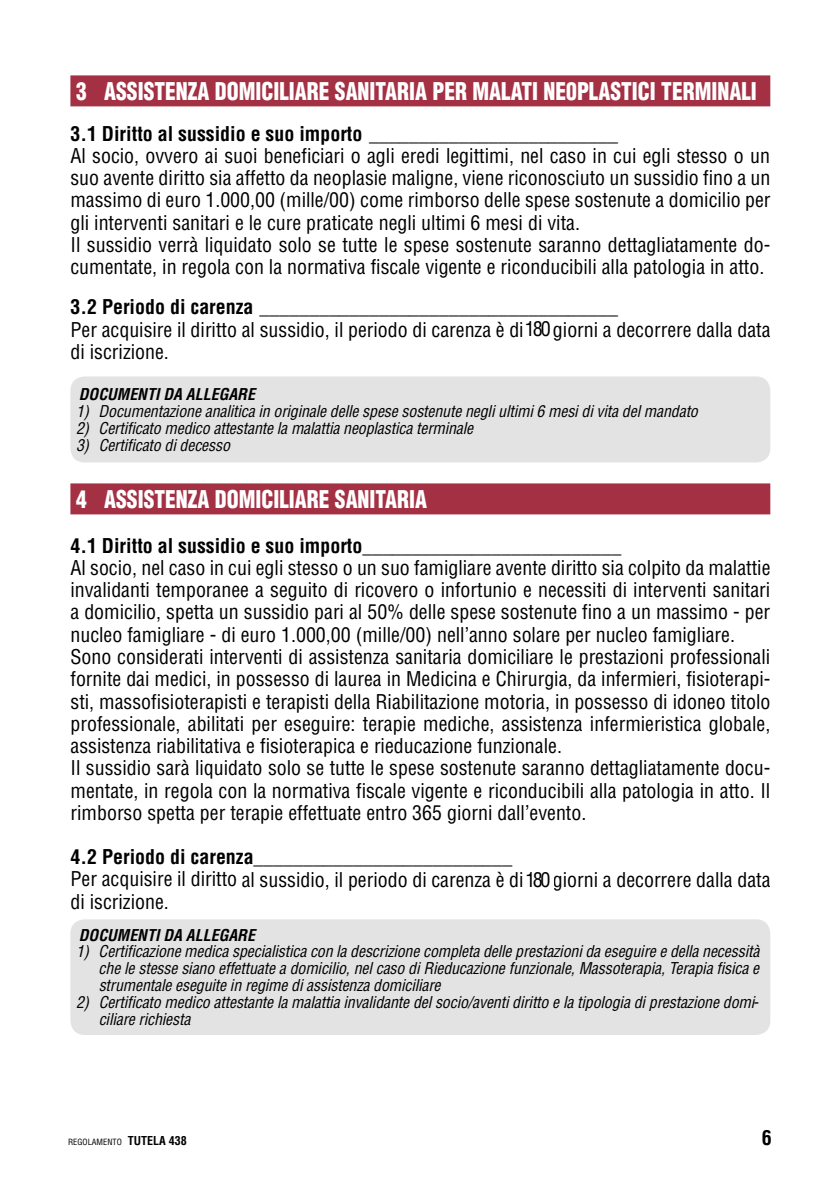
<style>
.page{position:relative;width:840px;height:1191px;background:#fff}
.page>*{position:absolute;margin:0;border:0;box-sizing:border-box;transform-origin:0 0}
.t1{font:900 condensed 23.8px "Helvetica LT Std";color:#fff;scale:.9 1}
.t2{font:condensed 20px "Helvetica LT Std";letter-spacing:-.115em;color:#000}
.t3{font:700 condensed 20px "Helvetica LT Std";color:#000}
.t4{font:condensed 19.8px/22.2px "Helvetica LT Std";color:#000}
.t5{font:700 condensed 19.8px "Helvetica LT Std";color:#000}
.t6{font:italic condensed 16px/17px "Helvetica LT Std";letter-spacing:-.01em;color:#000;text-align:justify}
.t7{font:italic 700 condensed 16px "Helvetica LT Std";color:#000}
.t8{font:condensed 8.4px "Helvetica LT Std";color:#000}
.s1{font-weight:700;font-size:12px}
</style>
<div class="page">
<div style="left:70px;top:75px;width:699px;height:31px;background:#a43043"></div>
<div style="left:70px;top:483px;width:699px;height:31px;background:#a43043"></div>
<div style="left:70px;top:376px;width:699px;height:86px;background:#e3e3e3;border-radius:14px"></div>
<div style="left:70px;top:919px;width:699px;height:116px;background:#e3e3e3;border-radius:14px"></div>
<p class="t1" style="left:76px;top:76px;width:757px">3 ASSISTENZA DOMICILIARE SANITARIA PER MALATI NE0PLASTICI TERMINALI</p>
<p class="t5" style="left:70px;top:121px;width:548px">3.1 Diritto al sussidio e suo importo _________________________</p>
<p class="t4" style="left:70px;top:144px;width:701px">Al socio, ovvero ai suoi beneficiari o agli eredi legittimi, nel caso in cui egli stesso o un suo avente diritto sia affetto da neoplasie maligne, viene riconosciuto un sussidio fino a un massimo di euro 1.000,00 (mille/00) come rimborso delle spese sostenute a domicilio per gli interventi sanitari e le cure praticate negli ultimi 6 mesi di vita.<br>Il sussidio verrà liquidato solo se tutte le spese sostenute saranno dettagliatamente do&shy;cumentate, in regola con la normativa fiscale vigente e riconducibili alla patologia in atto.</p>
<p class="t5" style="left:70px;top:295px;width:548px">3.2 Periodo di carenza ____________________________________</p>
<p class="t4" style="left:70px;top:318px;width:701px">Per acquisire il diritto al sussidio, il periodo di carenza è di 9 giorni a decorrere dalla data di iscrizione.</p>
<p class="t2" style="left:524px;top:316px;width:27px">180</p>
<p class="t7" style="left:79px;top:384px;width:177px">DOCUMENTI DA ALLEGARE</p>
<p class="t6" style="left:76px;top:402px;width:623px">1) Documentazione analitica in originale delle spese sostenute negli ultimi 6 mesi di vita del mandato</p>
<p class="t6" style="left:76px;top:419px;width:398px">2) Certificato medico attestante la malattia neoplastica terminale</p>
<p class="t6" style="left:76px;top:436px;width:155px">3) Certificato di decesso</p>
<p class="t1" style="left:76px;top:484px;width:391px">4 ASSISTENZA DOMICILIARE SANITARIA</p>
<p class="t5" style="left:70px;top:533px;width:552px">4.1 Diritto al sussidio e suo importo__________________________</p>
<p class="t4" style="left:70px;top:556px;width:701px">Al socio, nel caso in cui egli stesso o un suo famigliare avente diritto sia colpito da malattie invalidanti temporanee a seguito di ricovero o infortunio e necessiti di interventi sanitari a domicilio, spetta un sussidio pari al 50% delle spese sostenute fino a un massimo - per nucleo famigliare - di euro 1.000,00 (mille/00) nell’anno solare per nucleo famigliare.<br>Sono considerati interventi di assistenza sanitaria domiciliare le prestazioni professionali fornite dai medici, in possesso di laurea in Medicina e Chirurgia, da infermieri, fisioterapi&shy;sti, massofisioterapisti e terapisti della Riabilitazione motoria, in possesso di idoneo titolo professionale, abilitati per eseguire: terapie mediche, assistenza infermieristica globale, assistenza riabilitativa e fisioterapica e rieducazione funzionale.<br>Il sussidio sarà liquidato solo se tutte le spese sostenute saranno dettagliatamente docu&shy;mentate, in regola con la normativa fiscale vigente e riconducibili alla patologia in atto. Il rimborso spetta per terapie effettuate entro 365 giorni dall’evento.</p>
<p class="t5" style="left:70px;top:844px;width:443px">4.2 Periodo di carenza__________________________</p>
<p class="t4" style="left:70px;top:868px;width:701px">Per acquisire il diritto al sussidio, il periodo di carenza è di 9 giorni a decorrere dalla data di iscrizione.</p>
<p class="t2" style="left:525px;top:866px;width:26px">180</p>
<p class="t7" style="left:79px;top:924px;width:177px">DOCUMENTI DA ALLEGARE</p>
<p class="t6" style="left:99px;top:943px;width:662px;text-indent:-23px">1) Certificazione medica specialistica con la descrizione completa delle prestazioni da eseguire e della necessità che le stesse siano effettuate a domicilio, nel caso di Rieducazione funzionale, Massoterapia, Terapia fisica e strumentale eseguite in regime di assistenza domiciliare</p>
<p class="t6" style="left:99px;top:994px;width:661px;text-indent:-23px">2) Certificato medico attestante la malattia invalidante del socio/aventi diritto e la tipologia di prestazione domi&shy;ciliare richiesta</p>
<p class="t8" style="left:70px;top:1134px;width:118px">REGOLAMENTO <span class="s1">TUTELA 438</span></p>
<p class="t3" style="left:761px;top:1125px;width:11px">6</p>
<p class="t8" style="left:68px;top:1136px;width:55px">REGOLAMENTO</p>
</div>
